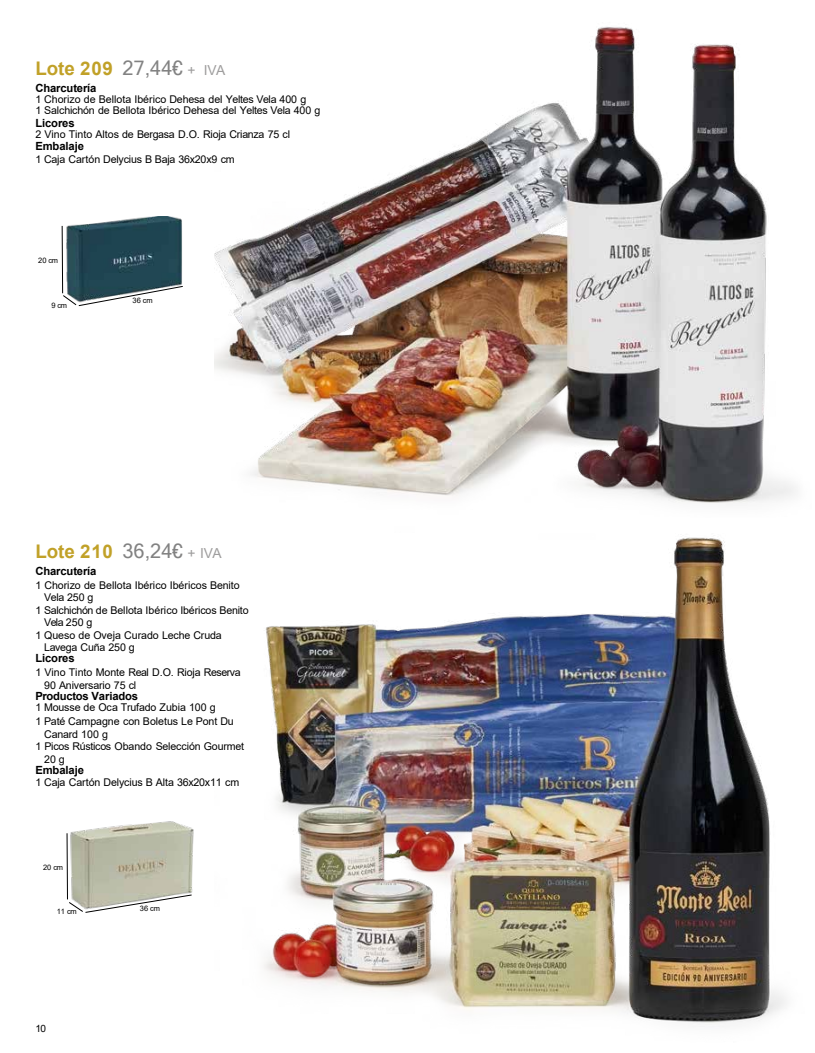
<style>
.page{position:relative;width:815px;height:1053px;background:#fff}
.page>*{position:absolute;margin:0;border:0;box-sizing:border-box;transform-origin:0 0}
.t1{font:700 18.75px "Arial";letter-spacing:.005em;color:#c1a128}
.t2{font:700 11.25px "Arial";letter-spacing:-.01em;color:#000}
.t3{font:10.62px/12.5px "Arial";letter-spacing:-.01em;color:#000}
.t4{font:10px "Arial";color:#000}
.t5{font:7.5px "Arial";letter-spacing:-.04em;color:#000}
.s1{font-family:"Microsoft Sans Serif";font-weight:400;font-size:20px;color:#828282}
.s2{font-weight:400;font-size:13.75px;color:#9e9d9d}
</style>
<div class="page">
<img style="left:215px;top:27px;width:581px;height:477px">
<img style="left:264px;top:537px;width:522px;height:488px">
<img style="left:70px;top:821px;width:124px;height:71px">
<svg style="left:67px;top:833px;width:125px;height:79px;background:#bfc0af"></svg>
<img style="left:74px;top:216px;width:108px;height:9px">
<svg style="left:62px;top:225px;width:121px;height:81px"></svg>
<p class="t1" style="left:35px;top:55px;width:192px">Lote 209 <span class="s1">27,44€</span> <span class="s2">+ IVA</span></p>
<p class="t2" style="left:35px;top:80px;width:63px">Charcutería</p>
<p class="t3" style="left:35px;top:93px;width:272px">1 Chorizo de Bellota Ibérico Dehesa del Yeltes Vela 400 g</p>
<p class="t3" style="left:35px;top:104px;width:287px">1 Salchichón de Bellota Ibérico Dehesa del Yeltes Vela 400 g</p>
<p class="t2" style="left:35px;top:115px;width:41px">Licores</p>
<p class="t3" style="left:35px;top:128px;width:256px">2 Vino Tinto Altos de Bergasa D.O. Rioja Crianza 75 cl</p>
<p class="t2" style="left:35px;top:139px;width:50px">Embalaje</p>
<p class="t3" style="left:35px;top:153px;width:201px">1 Caja Cartón Delycius B Baja 36x20x9 cm</p>
<p class="t5" style="left:38px;top:255px;width:22px">20 cm</p>
<p class="t5" style="left:51px;top:300px;width:17px">9 cm</p>
<p class="t5" style="left:133px;top:295px;width:22px">36 cm</p>
<p class="t1" style="left:35px;top:538px;width:188px">Lote 210 <span class="s1">36,24€</span> <span class="s2">+ IVA</span></p>
<p class="t2" style="left:35px;top:563px;width:63px">Charcutería</p>
<p class="t3" style="left:44px;top:579px;width:197px;text-indent:-9px">1 Chorizo de Bellota Ibérico Ibéricos Benito<br>Vela 250 g</p>
<p class="t3" style="left:44px;top:603px;width:206px;text-indent:-9px">1 Salchichón de Bellota Ibérico Ibéricos Benito<br>Vela 250 g</p>
<p class="t3" style="left:44px;top:629px;width:179px;text-indent:-9px">1 Queso de Oveja Curado Leche Cruda<br>Lavega Cuña 250 g</p>
<p class="t2" style="left:35px;top:650px;width:41px">Licores</p>
<p class="t3" style="left:44px;top:666px;width:198px;text-indent:-9px">1 Vino Tinto Monte Real D.O. Rioja Reserva<br>90 Aniversario 75 cl</p>
<p class="t2" style="left:35px;top:688px;width:104px">Productos Variados</p>
<p class="t3" style="left:35px;top:701px;width:182px">1 Mousse de Oca Trufado Zubia 100 g</p>
<p class="t3" style="left:44px;top:715px;width:191px;text-indent:-9px">1 Paté Campagne con Boletus Le Pont Du<br>Canard 100 g</p>
<p class="t3" style="left:44px;top:740px;width:201px;text-indent:-9px">1 Picos Rústicos Obando Selección Gourmet<br>20 g</p>
<p class="t2" style="left:35px;top:762px;width:50px">Embalaje</p>
<p class="t3" style="left:35px;top:776px;width:205px">1 Caja Cartón Delycius B Alta 36x20x11 cm</p>
<p class="t5" style="left:43px;top:862px;width:22px">20 cm</p>
<p class="t5" style="left:57px;top:906px;width:22px">11 cm</p>
<p class="t4" style="left:35px;top:1021px;width:12px">10</p>
<p class="t5" style="left:140px;top:903px;width:22px">36 cm</p>
</div>
